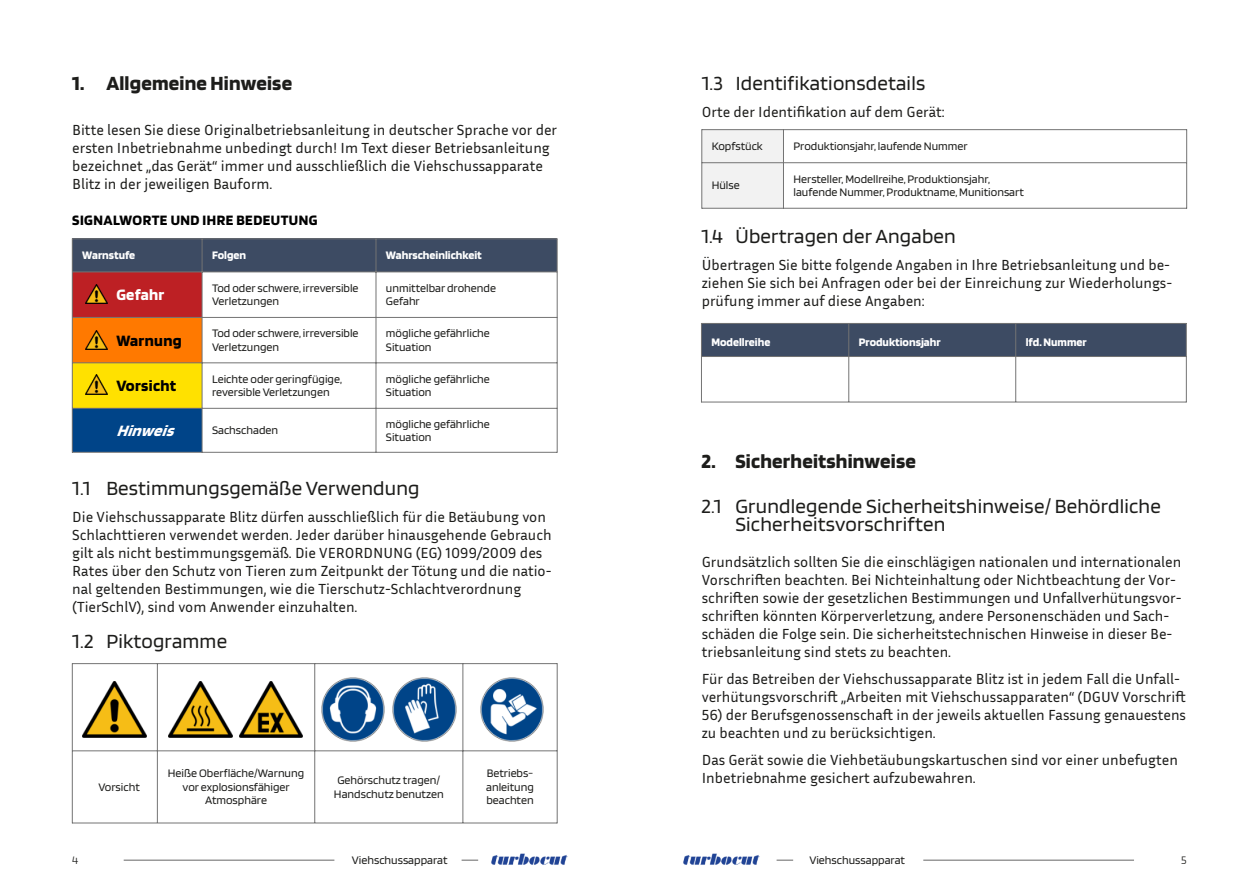
<style>
.page{position:relative;width:1259px;height:893px;background:#fff}
.page>*{position:absolute;margin:0;border:0;box-sizing:border-box;transform-origin:0 0}
.t1{font:21px/18px "Blinker";letter-spacing:.01em;color:#1d1d1b}
.t2{font:700 21px "Blinker";letter-spacing:.01em;color:#1d1d1b}
.t3{font:700 16.5px "Blinker";letter-spacing:.02em;color:#000}
.t4{font:italic 700 16.5px "Blinker";color:#fff}
.t5{font:700 16.5px "Blinker";letter-spacing:.02em;color:#fff}
.t6{font:15px/18px "Inria Sans";color:#1d1d1b}
.t7{font:700 15px "Blinker";letter-spacing:.03em;color:#000}
.t8{font:12px/13.5px "Blinker";color:#1d1d1b}
.t9{font:700 12px "Blinker";color:#fff}
.t10{font:200 12px "Blinker";color:#1d1d1b}
</style>
<div class="page">
<img style="left:683px;top:853px;width:77px;height:12px">
<img style="left:491px;top:853px;width:77px;height:12px">
<hr style="left:124px;top:860px;width:210px;height:1px;background:#666">
<svg style="left:776px;top:860px;width:17px;height:1px"></svg>
<hr style="left:923px;top:860px;width:211px;height:1px;background:#666">
<svg style="left:461px;top:860px;width:17px;height:1px"></svg>
<div style="left:72px;top:239px;width:485px;height:33px;background:#3d4b63"></div>
<div style="left:72px;top:272px;width:130px;height:45px;background:#bd2024"></div>
<div style="left:72px;top:317px;width:130px;height:46px;background:#ff7900"></div>
<div style="left:72px;top:363px;width:130px;height:45px;background:#ffe100"></div>
<div style="left:72px;top:408px;width:130px;height:44px;background:#048"></div>
<hr style="left:72px;top:238px;width:1px;height:215px;background:#737373">
<hr style="left:557px;top:238px;width:1px;height:215px;background:#737373">
<hr style="left:202px;top:239px;width:1px;height:213px;background:#737373">
<hr style="left:375px;top:239px;width:1px;height:213px;background:#737373">
<hr style="left:72px;top:238px;width:485px;height:1px;background:#737373">
<hr style="left:72px;top:272px;width:485px;height:1px;background:#737373">
<hr style="left:72px;top:317px;width:485px;height:1px;background:#737373">
<hr style="left:72px;top:362px;width:485px;height:1px;background:#737373">
<hr style="left:72px;top:408px;width:485px;height:1px;background:#737373">
<hr style="left:72px;top:452px;width:485px;height:1px;background:#737373">
<hr style="left:72px;top:663px;width:1px;height:160px;background:#737373">
<hr style="left:557px;top:663px;width:1px;height:160px;background:#737373">
<hr style="left:157px;top:664px;width:1px;height:159px;background:#737373">
<hr style="left:314px;top:664px;width:1px;height:159px;background:#737373">
<hr style="left:462px;top:664px;width:1px;height:159px;background:#737373">
<hr style="left:72px;top:663px;width:485px;height:1px;background:#737373">
<hr style="left:72px;top:750px;width:485px;height:1px;background:#737373">
<hr style="left:72px;top:823px;width:485px;height:1px;background:#737373">
<img style="left:83px;top:681px;width:64px;height:56px">
<img style="left:85px;top:284px;width:23px;height:20px">
<img style="left:85px;top:330px;width:23px;height:20px">
<img style="left:85px;top:375px;width:23px;height:19px">
<img style="left:169px;top:681px;width:64px;height:56px">
<img style="left:239px;top:681px;width:64px;height:56px">
<img style="left:321px;top:677px;width:64px;height:64px">
<img style="left:392px;top:677px;width:64px;height:64px">
<img style="left:480px;top:677px;width:64px;height:64px">
<div style="left:701px;top:323px;width:485px;height:33px;background:#3d4b63"></div>
<hr style="left:701px;top:323px;width:1px;height:79px;background:#737373">
<hr style="left:1186px;top:323px;width:1px;height:79px;background:#737373">
<hr style="left:848px;top:323px;width:1px;height:79px;background:#737373">
<hr style="left:1015px;top:323px;width:1px;height:79px;background:#737373">
<hr style="left:701px;top:323px;width:485px;height:1px;background:#737373">
<hr style="left:701px;top:356px;width:485px;height:1px;background:#737373">
<hr style="left:701px;top:402px;width:485px;height:1px;background:#737373">
<div style="left:702px;top:130px;width:81px;height:78px;background:#f2f2f2"></div>
<hr style="left:701px;top:129px;width:1px;height:80px;background:#737373">
<hr style="left:1186px;top:129px;width:1px;height:80px;background:#737373">
<hr style="left:783px;top:130px;width:1px;height:78px;background:#737373">
<hr style="left:702px;top:129px;width:484px;height:1px;background:#737373">
<hr style="left:702px;top:162px;width:484px;height:1px;background:#737373">
<hr style="left:702px;top:208px;width:484px;height:1px;background:#737373">
<h1 class="t2" style="left:72px;top:70px;width:221px">1. Allgemeine Hinweise</h1>
<p class="t6" style="left:72px;top:120px;width:486px">Bitte lesen Sie diese Originalbetriebsanleitung in deutscher Sprache vor der ersten Inbetriebnahme unbedingt durch! Im Text dieser Betriebsanleitung bezeichnet „das Gerät“ immer und ausschließlich die Viehschussapparate Blitz in der jeweiligen Bauform.</p>
<p class="t7" style="left:72px;top:211px;width:247px">SIGNALWORTE UND IHRE BEDEUTUNG</p>
<p class="t9" style="left:82px;top:248px;width:54px">Warnstufe</p>
<p class="t9" style="left:212px;top:248px;width:36px">Folgen</p>
<p class="t9" style="left:386px;top:248px;width:97px">Wahrscheinlichkeit</p>
<p class="t5" style="left:116px;top:284px;width:50px">Gefahr</p>
<p class="t8" style="left:212px;top:281px;width:148px">Tod oder schwere, irreversible<br>Verletzungen</p>
<p class="t8" style="left:386px;top:281px;width:111px">unmittelbar drohende<br>Gefahr</p>
<p class="t3" style="left:116px;top:330px;width:67px">Warnung</p>
<p class="t8" style="left:212px;top:326px;width:148px">Tod oder schwere, irreversible<br>Verletzungen</p>
<p class="t8" style="left:386px;top:326px;width:105px">mögliche gefährliche<br>Situation</p>
<p class="t3" style="left:116px;top:375px;width:61px">Vorsicht</p>
<p class="t8" style="left:212px;top:372px;width:131px">Leichte oder geringfügige, reversible Verletzungen</p>
<p class="t8" style="left:386px;top:372px;width:105px">mögliche gefährliche<br>Situation</p>
<p class="t4" style="left:116px;top:420px;width:65px">Hinweis</p>
<p class="t8" style="left:212px;top:423px;width:68px">Sachschaden</p>
<p class="t8" style="left:386px;top:416px;width:105px">mögliche gefährliche<br>Situation</p>
<h1 class="t1" style="left:72px;top:478px;width:349px">1.1 Bestimmungsgemäße Verwendung</h1>
<p class="t6" style="left:72px;top:507px;width:481px">Die Viehschussapparate Blitz dürfen ausschließlich für die Betäubung von Schlachttieren verwendet werden. Jeder darüber hinausgehende Gebrauch gilt als nicht bestimmungsgemäß. Die VERORDNUNG (EG) 1099/2009 des Rates über den Schutz von Tieren zum Zeitpunkt der Tötung und die natio&shy;nal geltenden Bestimmungen, wie die Tierschutz-Schlachtverordnung (TierSchlV), sind vom Anwender einzuhalten.</p>
<h1 class="t1" style="left:72px;top:631px;width:156px">1.2 Piktogramme</h1>
<p class="t8" style="left:98px;top:780px;width:43px">Vorsicht</p>
<p class="t8" style="left:168px;top:766px;width:138px;text-align:center">Heiße Oberfläche/Warnung vor explosionsfähiger<br>Atmosphäre</p>
<p class="t8" style="left:334px;top:773px;width:111px">Gehörschutz tragen/<br>Handschutz benutzen</p>
<p class="t8" style="left:486px;top:766px;width:49px;text-align:justify">Betriebs&shy;anleitung beachten</p>
<h1 class="t1" style="left:702px;top:73px;width:225px">1.3 Identifikationsdetails</h1>
<p class="t6" style="left:702px;top:102px;width:244px">Orte der Identifikation auf dem Gerät:</p>
<p class="t8" style="left:712px;top:139px;width:53px">Kopfstück</p>
<p class="t8" style="left:793px;top:139px;width:176px">Produktionsjahr, laufende Nummer</p>
<p class="t8" style="left:712px;top:178px;width:29px">Hülse</p>
<p class="t8" style="left:793px;top:172px;width:232px">Hersteller, Modellreihe, Produktionsjahr, laufende Nummer, Produktname, Munitionsart</p>
<h1 class="t1" style="left:701px;top:226px;width:256px">1.4 Übertragen der Angaben</h1>
<p class="t6" style="left:702px;top:255px;width:472px">Übertragen Sie bitte folgende Angaben in Ihre Betriebsanleitung und be&shy;ziehen Sie sich bei Anfragen oder bei der Einreichung zur Wiederholungs&shy;prüfung immer auf diese Angaben:</p>
<p class="t9" style="left:711px;top:335px;width:60px">Modellreihe</p>
<p class="t9" style="left:859px;top:335px;width:83px">Produktionsjahr</p>
<p class="t9" style="left:1025px;top:335px;width:63px">lfd. Nummer</p>
<h1 class="t2" style="left:701px;top:448px;width:216px">2. Sicherheitshinweise</h1>
<h1 class="t1" style="left:735px;top:496px;width:427px;text-indent:-34px">2.1 Grundlegende Sicherheitshinweise/ Behördliche<br>Sicherheitsvorschriften</h1>
<p class="t6" style="left:702px;top:552px;width:481px">Grundsätzlich sollten Sie die einschlägigen nationalen und internationalen Vorschriften beachten. Bei Nichteinhaltung oder Nichtbeachtung der Vor&shy;schriften sowie der gesetzlichen Bestimmungen und Unfallverhütungsvor&shy;schriften könnten Körperverletzung, andere Personenschäden und Sach&shy;schäden die Folge sein. Die sicherheitstechnischen Hinweise in dieser Be&shy;triebsanleitung sind stets zu beachten.</p>
<p class="t6" style="left:702px;top:669px;width:485px">Für das Betreiben der Viehschussapparate Blitz ist in jedem Fall die Unfall&shy;verhütungsvorschrift „Arbeiten mit Viehschussapparaten“ (DGUV Vorschrift</p>
<p class="t6" style="left:702px;top:705px;width:486px">56) der Berufsgenossenschaft in der jeweils aktuellen Fassung genauestens zu beachten und zu berücksichtigen.</p>
<p class="t6" style="left:702px;top:750px;width:477px">Das Gerät sowie die Viehbetäubungskartuschen sind vor einer unbefugten<br>Inbetriebnahme gesichert aufzubewahren.</p>
<p class="t10" style="left:72px;top:852px;width:8px">4</p>
<p class="t8" style="left:352px;top:853px;width:97px">Viehschussapparat</p>
<p class="t8" style="left:809px;top:853px;width:97px">Viehschussapparat</p>
<p class="t10" style="left:1181px;top:852px;width:7px">5</p>
</div>
